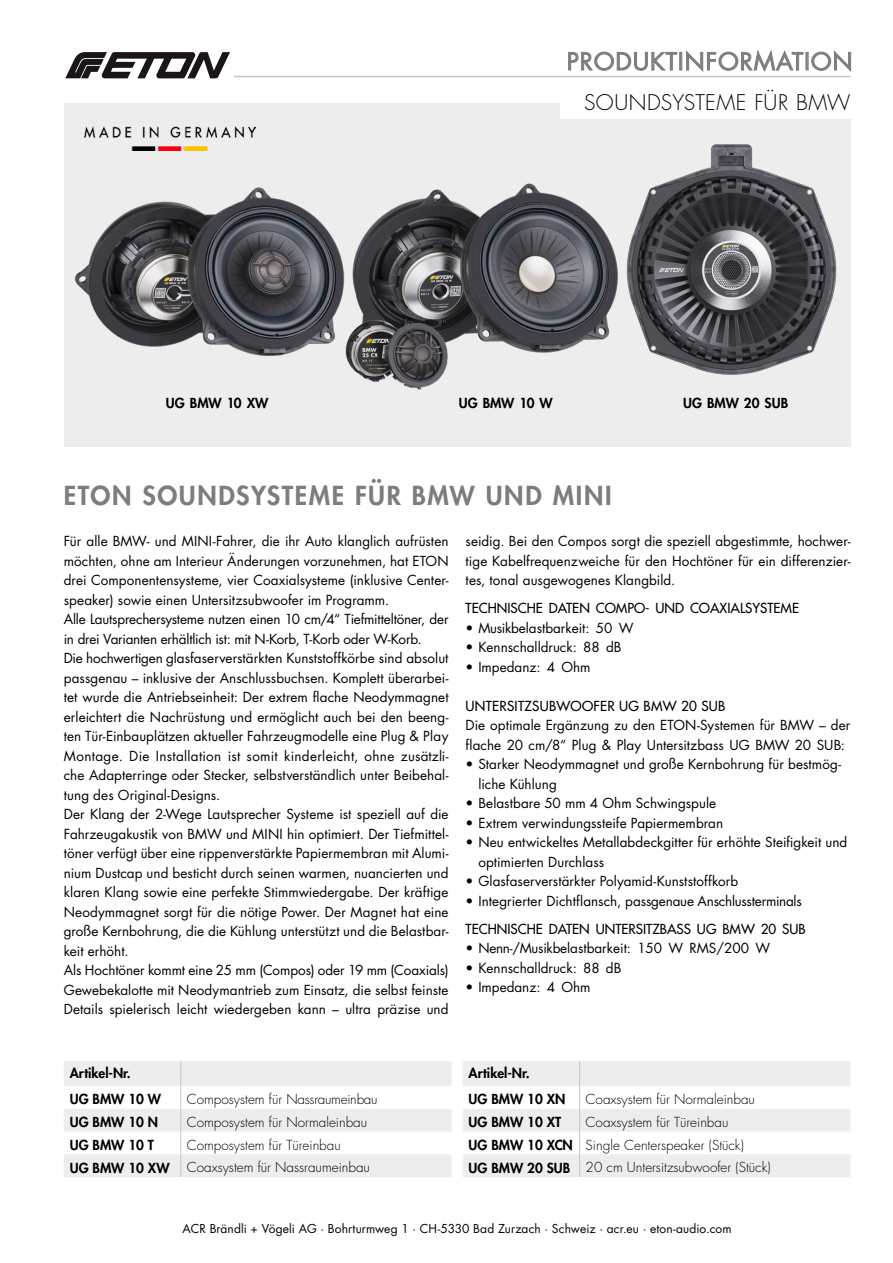
<style>
.page{position:relative;width:893px;height:1263px;background:#fff}
.page>*{position:absolute;margin:0;border:0;box-sizing:border-box;transform-origin:0 0}
.t1{font:800 25.5px "Futura";letter-spacing:.07em;color:#7e7d7c}
.t2{font:23.4px "Futura Std";letter-spacing:.04em;color:#7e7d7c}
.t3{font:300 21px "Futura";letter-spacing:.025em;color:#000}
.t4{font:13.5px/19.5px "Futura";letter-spacing:.005em;color:#000}
.t5{font:300 13.5px/22.8px "Futura";color:#000}
.t6{font:800 13.5px/26.5px "Futura";color:#000}
.t7{font:13.5px "Futura";color:#000}
.t8{font:13.5px "Futura";letter-spacing:.02em;color:#000}
.t9{font:300 13.5px "Futura";letter-spacing:-.02em;color:#000}
.t10{font:12px "Futura";letter-spacing:.01em;color:#000}
.s1{font-weight:800}
</style>
<div class="page">
<div style="left:64px;top:103px;width:786px;height:343px;background:#ededed"></div>
<div style="left:560px;top:87px;width:325px;height:32px;background:#fff"></div>
<svg style="left:568px;top:50px;width:283px;height:22px"></svg>
<svg style="left:65px;top:52px;width:165px;height:26px"></svg>
<hr style="left:234px;top:76px;width:616px;height:1px;background:#c5c6c6">
<img style="left:74px;top:187px;width:253px;height:169px">
<img style="left:657px;top:119px;width:194px;height:294px">
<img style="left:85px;top:126px;width:171px;height:24px">
<svg style="left:64px;top:1061px;width:388px;height:116px"></svg>
<svg style="left:463px;top:1061px;width:387px;height:116px"></svg>
<img style="left:327px;top:183px;width:330px;height:172px">
<img style="left:337px;top:290px;width:124px;height:100px">
<h2 class="t2" style="left:567px;top:46px;width:287px">PRODUKTINFORMATION</h2>
<h3 class="t3" style="left:584px;top:89px;width:268px">Soun dsysteme für BMW</h3>
<p class="t6" style="left:166px;top:390px;width:104px">UG BMW 10 XW</p>
<p class="t6" style="left:459px;top:390px;width:96px">UG BMW 10 W</p>
<p class="t6" style="left:683px;top:390px;width:107px">UG BMW 20 SUB</p>
<h1 class="t1" style="left:64px;top:479px;width:549px">ETON SOUNDSYSTEME FÜR BMW UND MINI</h1>
<p class="t4" style="left:64px;top:531px;width:386px">Für alle BMW- und MINI-Fahrer, die ihr Auto klanglich aufrüsten möchten, ohne am Interieur Änderungen vorzunehmen, hat ETON drei Componentensysteme, vier Coaxialsysteme (inklusive Center&shy;speaker) sowie einen Untersitzsubwoofer im Programm.<br>Alle Lautsprechersysteme nutzen einen 10 cm/4“ Tiefmitteltöner, der in drei Varianten erhältlich ist: mit N-Korb, T-Korb oder W-Korb.<br>Die hochwertigen glasfaserverstärkten Kunststoffkörbe sind absolut passgenau – inklusive der Anschlussbuchsen. Komplett überarbei&shy;tet wurde die Antriebseinheit: Der extrem flache Neodymmagnet erleichtert die Nachrüstung und ermöglicht auch bei den beeng&shy;ten Tür-Einbauplätzen aktueller Fahrzeugmodelle eine Plug &amp; Play Montage. Die Installation ist somit kinderleicht, ohne zusätzli&shy;che Adapterringe oder Stecker, selbstverständlich unter Beibehal&shy;tung des Original-Designs.<br>Der Klang der 2-Wege Lautsprecher Systeme ist speziell auf die Fahrzeugakustik von BMW und MINI hin optimiert. Der Tiefmittel&shy;töner verfügt über eine rippenverstärkte Papiermembran mit Alumi&shy;nium Dustcap und besticht durch seinen warmen, nuancierten und klaren Klang sowie eine perfekte Stimmwiedergabe. Der kräftige Neodymmagnet sorgt für die nötige Power. Der Magnet hat eine große Kernbohrung, die die Kühlung unterstützt und die Belastbar&shy;keit erhöht.<br>Als Hochtöner kommt eine 25 mm (Compos) oder 19 mm (Coaxials)<br>Gewebekalotte mit Neodymantrieb zum Einsatz, die selbst feinste Details spielerisch leicht wiedergeben kann – ultra präzise und</p>
<p class="t4" style="left:466px;top:531px;width:386px;text-align:justify">seidig. Bei den Compos sorgt die speziell abgestimmte, hochwer&shy;tige Kabelfrequenzweiche für den Hochtöner für ein differenzier&shy;tes, tonal ausgewogenes Klangbild.</p>
<p class="t7" style="left:466px;top:599px;width:335px">TECHNISCHE DATEN COMPO- UND COAXIALSYSTEME</p>
<p class="t4" style="left:466px;top:618px;width:169px">• Musikbelastbarkeit: 50 W</p>
<p class="t4" style="left:466px;top:637px;width:157px">• Kennschalldruck: 88 dB</p>
<p class="t4" style="left:466px;top:657px;width:126px">• Impedanz: 4 Ohm</p>
<p class="t8" style="left:466px;top:697px;width:261px">UNTERSITZSU BWOOFER UG BMW 20 SU B</p>
<p class="t4" style="left:466px;top:715px;width:386px">Die optimale Ergänzung zu den ETON-Systemen für BMW – der flache 20 cm/8“ Plug &amp; Play Untersitzbass UG BMW 20 SUB:</p>
<p class="t4" style="left:478px;top:754px;width:364px;text-indent:-13px">• Starker Neodymmagnet und große Kernbohrung für bestmög&shy;liche Kühlung</p>
<p class="t4" style="left:466px;top:793px;width:252px">• Belastbare 50 mm 4 Ohm Schwingspule</p>
<p class="t4" style="left:466px;top:813px;width:259px">• Extrem verwindungssteife Papiermembran</p>
<p class="t4" style="left:478px;top:832px;width:370px;text-indent:-13px">• Neu entwickeltes Metallabdeckgitter für erhöhte Steifigkeit und optimierten Durchlass</p>
<p class="t4" style="left:466px;top:871px;width:274px">• Glasfaserverstärkter Polyamid-Kunststoffkorb</p>
<p class="t4" style="left:466px;top:891px;width:338px">• Integrierter Dichtflansch, passgenaue Anschlussterminals</p>
<p class="t7" style="left:466px;top:920px;width:342px">TECHNISCHE DATEN UNTERSITZBASS UG BMW 20 SU B</p>
<p class="t4" style="left:466px;top:938px;width:306px">• Nenn-/Musikbelastbarkeit: 150 W RMS/200 W</p>
<p class="t4" style="left:466px;top:958px;width:157px">• Kennschalldruck: 88 dB</p>
<p class="t4" style="left:466px;top:977px;width:126px">• Impedanz: 4 Ohm</p>
<p class="t6" style="left:70px;top:1059px;width:93px">ARTIKEL-NR.<br>UG BMW 10 W</p>
<p class="t9" style="left:187px;top:1090px;width:192px">Composystem für Nassraumeinbau</p>
<p class="t6" style="left:469px;top:1059px;width:98px">ARTIKEL-NR.<br>UG BMW 10 XN</p>
<p class="t5" style="left:586px;top:1088px;width:171px">Coaxsystem für Normaleinbau</p>
<p class="t6" style="left:70px;top:1108px;width:90px">UG BMW 10 N</p>
<p class="t5" style="left:187px;top:1110px;width:182px">Composystem für Normaleinbau</p>
<p class="t6" style="left:70px;top:1131px;width:86px">UG BMW 10 T</p>
<p class="t5" style="left:187px;top:1133px;width:156px">Composystem für Türeinbau</p>
<p class="t6" style="left:70px;top:1154px;width:101px">UG BMW 10 XW</p>
<p class="t5" style="left:187px;top:1156px;width:185px">Coaxsystem für Nassraumeinbau</p>
<p class="t5" style="left:469px;top:1110px;width:304px;text-indent:117px">Coaxsystem für Türeinbau<br><span class="s1">UG BMW 10 XCN</span> Single Centerspeaker (Stück)<br><span class="s1">UG BMW 20 SUB</span> 20 cm Untersitzsubwoofer (Stück)</p>
<p class="t6" style="left:469px;top:1108px;width:94px">UG BMW 10 XT</p>
<p class="t10" style="left:183px;top:1220px;width:550px">ACR Brändli + Vögeli AG ∙ Bohrturmweg 1 ∙ CH-5330 Bad Zurzach ∙ Schweiz · acr.eu · eton-audio.com</p>
</div>
